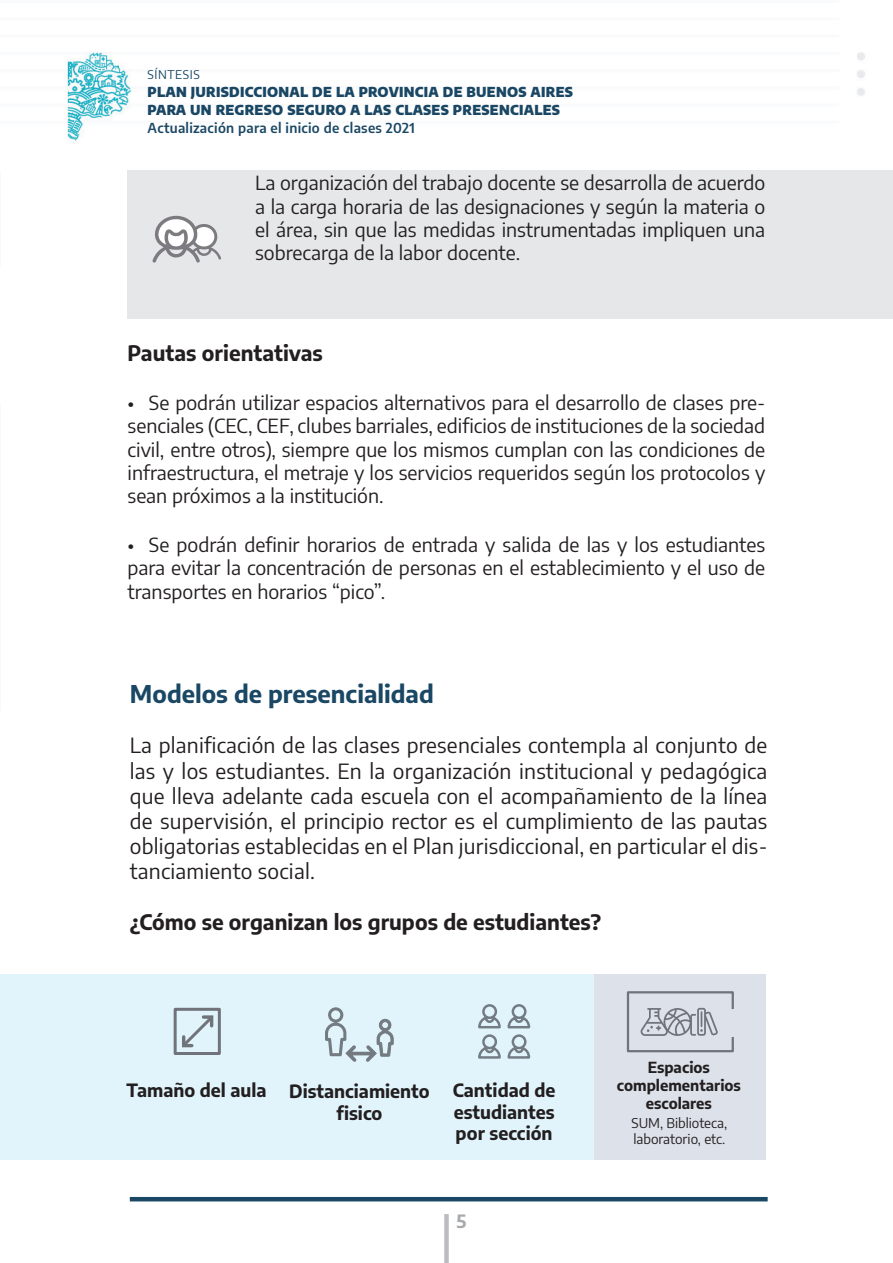
<style>
.page{position:relative;width:893px;height:1263px;background:#fff}
.page>*{position:absolute;margin:0;border:0;box-sizing:border-box;transform-origin:0 0}
.t1{font:700 24px "Encode Sans";color:#1a4764}
.t2{font:21px/25.2px "Encode Sans";letter-spacing:.01em;color:#231f20;text-align:justify}
.t3{font:700 21px "Encode Sans";color:#231f20}
.t4{font:19.5px/23.4px "Encode Sans";color:#231f20;text-align:justify}
.t5{font:700 18px/21.6px "Encode Sans";color:#231f20;text-align:center}
.t6{font:700 18px "Encode Sans";color:#a8a9ad}
.t7{font:700 15px/18px "Encode Sans";color:#231f20;text-align:center}
.t8{font:900 13.5px/18px "Encode Sans";letter-spacing:.02em;color:#1a4764}
.t9{font:600 13.5px "Encode Sans";letter-spacing:.02em;color:#1a4764}
.t10{font:13.5px/16.2px "Encode Sans";color:#231f20}
.t11{font:12px "Encode Sans";letter-spacing:.05em;color:#1a4764}
</style>
<div class="page">
<div style="left:444px;top:1214px;width:5px;height:49px;background:#bcbdc0"></div>
<hr style="left:130px;top:1197px;width:638px;height:4px;background:#1a4764">
<div style="left:128px;top:170px;width:765px;height:149px;background:#e6e7e9"></div>
<svg style="left:152px;top:216px;width:69px;height:47px"></svg>
<div style="left:593px;top:974px;width:172px;height:185px;background:#dce1ea"></div>
<div style="left:0;top:974px;width:593px;height:185px;background:#e1f4fc"></div>
<svg style="left:173px;top:1007px;width:48px;height:48px"></svg>
<svg style="left:325px;top:1007px;width:69px;height:55px"></svg>
<svg style="left:478px;top:1004px;width:53px;height:55px"></svg>
<svg style="left:640px;top:1008px;width:78px;height:28px"></svg>
<div style="left:627px;top:991px;width:107px;height:61px;border:2px solid #71737a"></div>
<div style="left:726px;top:1009px;width:14px;height:27px;background:#dce1ea"></div>
<p class="t11" style="left:148px;top:66px;width:54px">SÍNTESIS</p>
<p class="t8" style="left:148px;top:82px;width:427px">PLAN JURISDICCIONAL DE LA PROVINCIA DE BUENOS AIRES<br>PARA UN REGRESO SEGURO A LAS CLASES PRESENCIALES</p>
<p class="t9" style="left:148px;top:118px;width:269px">Actualización para el inicio de clases 2021</p>
<p class="t4" style="left:255px;top:170px;width:512px">La organización del trabajo docente se desarrolla de acuerdo a la carga horaria de las designaciones y según la materia o el área, sin que las medidas instrumentadas impliquen una sobrecarga de la labor docente.</p>
<p class="t3" style="left:128px;top:338px;width:197px">Pautas orientativas</p>
<p class="t4" style="left:128px;top:390px;width:639px">• Se podrán utilizar espacios alternativos para el desarrollo de clases pre&shy;senciales (CEC, CEF, clubes barriales, edificios de instituciones de la sociedad civil, entre otros), siempre que los mismos cumplan con las condiciones de infraestructura, el metraje y los servicios requeridos según los protocolos y sean próximos a la institución.</p>
<p class="t4" style="left:128px;top:532px;width:639px">• Se podrán definir horarios de entrada y salida de las y los estudiantes para evitar la concentración de personas en el establecimiento y el uso de transportes en horarios “pico”.</p>
<p class="t1" style="left:130px;top:676px;width:305px">Modelos de presencialidad</p>
<p class="t2" style="left:130px;top:732px;width:639px">La planificación de las clases presenciales contempla al conjunto de las y los estudiantes. En la organización institucional y pedagógica que lleva adelante cada escuela con el acompañamiento de la línea de supervisión, el principio rector es el cumplimiento de las pautas obligatorias establecidas en el Plan jurisdiccional, en particular el dis&shy;tanciamiento social.</p>
<p class="t3" style="left:130px;top:906px;width:473px">¿Cómo se organizan los grupos de estudiantes?</p>
<p class="t5" style="left:127px;top:1078px;width:141px">Tamaño del aula</p>
<p class="t5" style="left:289px;top:1079px;width:142px">Distanciamiento fisico</p>
<p class="t5" style="left:453px;top:1078px;width:104px;text-align:justify">Cantidad de estudiantes por sección</p>
<p class="t6" style="left:456px;top:1207px;width:11px">5</p>
<p class="t7" style="left:617px;top:1057px;width:125px">Espacios complementarios escolares</p>
<p class="t10" style="left:631px;top:1114px;width:97px">SUM, Biblioteca, laboratorio, etc.</p>
</div>
